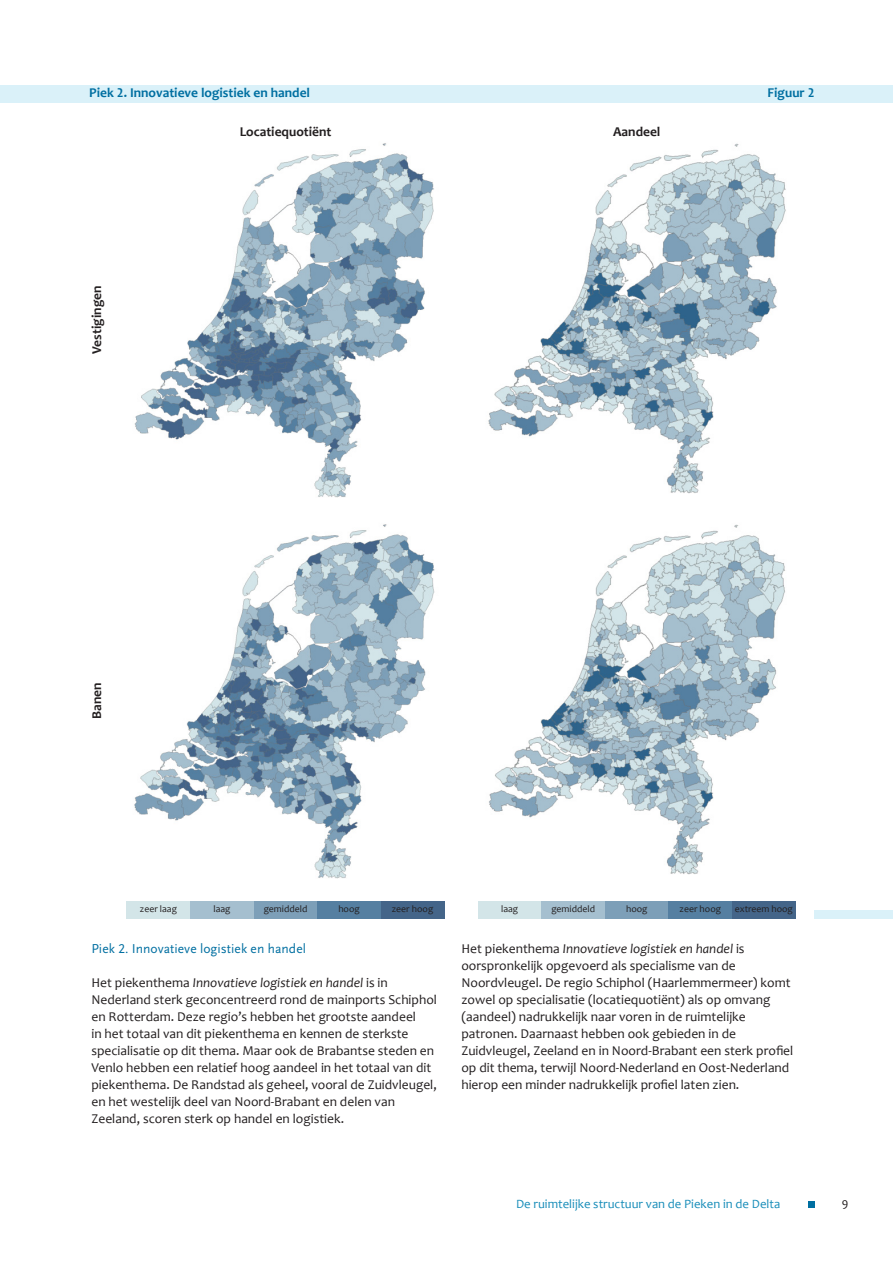
<style>
.page{position:relative;width:893px;height:1263px;background:#fff}
.page>*{position:absolute;margin:0;border:0;box-sizing:border-box;transform-origin:0 0}
.t1{font:13.5px/17px "Candara";color:#231f20}
.t2{font:700 13.5px "Candara";color:#006fa1}
.t3{font:700 13.5px "Candara";color:#231f20}
.t4{font:13.5px "Scala Sans Pro";letter-spacing:.005em;color:#006fa1}
.t5{font:12.75px "Candara";color:#188db9}
.t6{font:12px "Candara";color:#231f20}
.t7{font:9.75px "Candara";color:#231f20}
.s1{font-style:italic}
</style>
<div class="page">
<div style="left:808px;top:1201px;width:6px;height:7px;background:#006fa1"></div>
<div style="left:0;top:85px;width:893px;height:17px;background:#daf1f9"></div>
<img style="left:134px;top:143px;width:300px;height:355px">
<img style="left:488px;top:143px;width:298px;height:351px">
<img style="left:134px;top:524px;width:301px;height:355px">
<img style="left:489px;top:524px;width:296px;height:351px">
<div style="left:127px;top:901px;width:63px;height:17px;background:#d3e5e8"></div>
<div style="left:190px;top:901px;width:64px;height:17px;background:#a5bfcf"></div>
<div style="left:254px;top:901px;width:63px;height:17px;background:#7d9fb8"></div>
<div style="left:317px;top:901px;width:64px;height:17px;background:#557fa1"></div>
<div style="left:381px;top:901px;width:63px;height:17px;background:#446589"></div>
<div style="left:478px;top:901px;width:63px;height:17px;background:#d3e5e8"></div>
<div style="left:541px;top:901px;width:64px;height:17px;background:#a5bfcf"></div>
<div style="left:605px;top:901px;width:63px;height:17px;background:#7d9fb8"></div>
<div style="left:668px;top:901px;width:64px;height:17px;background:#557fa1"></div>
<div style="left:732px;top:901px;width:64px;height:17px;background:#446589"></div>
<div style="left:814px;top:910px;width:79px;height:8px;background:#daf1f9"></div>
<p class="t2" style="left:89px;top:84px;width:222px">Piek 2. Innovatieve logistiek en handel</p>
<p class="t2" style="left:768px;top:84px;width:48px">Figuur 2</p>
<p class="t3" style="left:240px;top:123px;width:93px">Locatiequotiënt</p>
<p class="t3" style="left:613px;top:123px;width:49px">Aandeel</p>
<p class="t3" style="left:88px;top:354px;width:70px;rotate:-90deg">Vestigingen</p>
<p class="t3" style="left:88px;top:719px;width:38px;rotate:-90deg">Banen</p>
<p class="t7" style="left:140px;top:903px;width:39px">zeer laag</p>
<p class="t7" style="left:213px;top:903px;width:19px">laag</p>
<p class="t7" style="left:264px;top:903px;width:45px">gemiddeld</p>
<p class="t7" style="left:338px;top:903px;width:23px">hoog</p>
<p class="t7" style="left:392px;top:903px;width:43px">zeer hoog</p>
<p class="t7" style="left:501px;top:903px;width:19px">laag</p>
<p class="t7" style="left:551px;top:903px;width:45px">gemiddeld</p>
<p class="t7" style="left:626px;top:903px;width:23px">hoog</p>
<p class="t7" style="left:680px;top:903px;width:43px">zeer hoog</p>
<p class="t7" style="left:735px;top:903px;width:59px">extreem hoog</p>
<p class="t4" style="left:91px;top:940px;width:216px">Piek 2. Innovatieve logistiek en handel</p>
<p class="t1" style="left:91px;top:973px;width:347px">Het piekenthema <span class="s1">Innovatieve logistiek en handel</span> is in Nederland sterk geconcentreerd rond de mainports Schiphol en Rotterdam. Deze regio’s hebben het grootste aandeel<br>in het totaal van dit piekenthema en kennen de sterkste specialisatie op dit thema. Maar ook de Brabantse steden en Venlo hebben een relatief hoog aandeel in het totaal van dit piekenthema. De Randstad als geheel, vooral de Zuidvleugel, en het westelijk deel van Noord-Brabant en delen van Zeeland, scoren sterk op handel en logistiek.</p>
<p class="t1" style="left:461px;top:939px;width:333px">Het piekenthema <span class="s1">Innovatieve logistiek en handel</span> is oorspronkelijk opgevoerd als specialisme van de Noordvleugel. De regio Schiphol (Haarlemmermeer) komt zowel op specialisatie (locatiequotiënt) als op omvang (aandeel) nadrukkelijk naar voren in de ruimtelijke patronen. Daarnaast hebben ook gebieden in de Zuidvleugel, Zeeland en in Noord-Brabant een sterk profiel op dit thema, terwijl Noord-Nederland en Oost-Nederland hierop een minder nadrukkelijk profiel laten zien.</p>
<p class="t5" style="left:516px;top:1195px;width:266px">De ruimtelijke structuur van de Pieken in de Delta</p>
<p class="t6" style="left:842px;top:1196px;width:8px">9</p>
</div>
